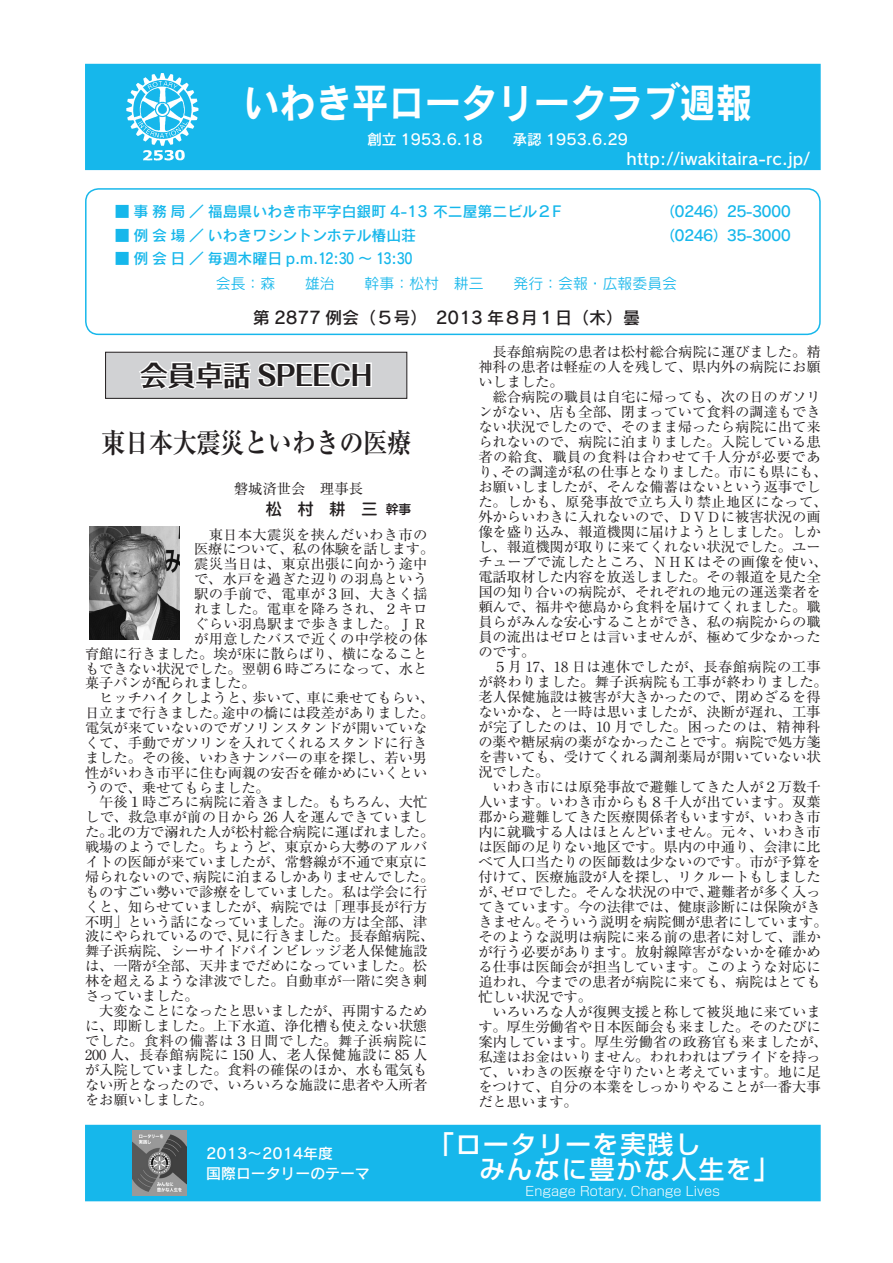
<style>
.page{position:relative;width:893px;height:1263px;background:#fff}
.page>*{position:absolute;margin:0;border:0;box-sizing:border-box;transform-origin:0 0}
.t1{font:40.35px "Rodin Pro B";color:#fff;scale:.9 1}
.t2{font:700 27.6px "Ryumin Pr 6";letter-spacing:-.02em;color:#231f20;scale:.88 1}
.t3{font:700 27.6px "Folk Pro";color:#231f20}
.t4{font:500 25.5px/25px "Shin Go Pr 6 N";letter-spacing:.075em;color:#fff}
.t5{font:16.95px "Rodin Pro DB";color:#231f20}
.t6{font:16.5px "Rodin Pro DB";letter-spacing:.01em;color:#fff}
.t7{font:500 15.9px "Shin M Go Pr 6 N";color:#231f20}
.t8{font:14.85px "Rodin Pro DB";color:#16b7eb}
.t9{font:14.85px/19.2px "Rodin Pro DB";color:#fff}
.t10{font:14.85px "Rodin Pro M";color:#16b7eb}
.t11{font:14.85px/23.4px "Rodin Pro DB";letter-spacing:-.05em;color:#16b7eb}
.t12{font:14.4px "Ryumin Pr 6 N";color:#231f20}
.t13{font:13.95px/15px "Ryumin Pr 6 N";letter-spacing:-.005em;color:#231f20}
.t14{font:13.95px "Ryumin Pr 6 N";letter-spacing:.02em;color:#231f20}
.t15{font:13.95px "Ryumin Pr 6 N";letter-spacing:.015em;color:#231f20}
.t16{font:13.95px "Ryumin Pr 6 N";letter-spacing:.05em;color:#231f20}
.t17{font:13.95px "Ryumin Pr 6 N";letter-spacing:.045em;color:#231f20}
.t18{font:300 12.75px "Shin Go Pr 6 N";color:#fff}
.s1{font-size:12.75px}
</style>
<div class="page">
<div style="left:85px;top:64px;width:736px;height:106px;background:#16b7eb"></div>
<div style="left:85px;top:1125px;width:736px;height:76px;background:#16b7eb"></div>
<div style="left:85px;top:188px;width:736px;height:147px;border:1px solid #16b7eb;border-radius:13px"></div>
<img style="left:126px;top:73px;width:73px;height:88px">
<img style="left:132px;top:1130px;width:55px;height:66px">
<div style="left:106px;top:352px;width:301px;height:46px;background:#d1d2d4"></div>
<svg style="left:139px;top:360px;width:233px;height:30px"></svg>
<div style="left:105px;top:352px;width:302px;height:47px;border:1px solid #231f20"></div>
<img style="left:90px;top:527px;width:89px;height:113px">
<h1 class="t1" style="left:243px;top:76px;width:567px">いわき平ロータリークラブ週報</h1>
<p class="t9" style="left:367px;top:129px;width:263px">創立 1953.6.18　　承認 1953.6.29</p>
<p class="t8" style="left:115px;top:202px;width:448px">■ 事務局／福島県いわき市平字白銀町 4-13 不二屋第二ビル２F</p>
<p class="t8" style="left:115px;top:225px;width:303px">■ 例会場／いわきワシントンホテル椿山荘</p>
<p class="t8" style="left:115px;top:248px;width:299px">■ 例会日／毎週木曜日 p.m.12:30 ～ 13:30</p>
<p class="t6" style="left:627px;top:147px;width:185px">http://iwakitaira-rc.jp/</p>
<p class="t11" style="left:660px;top:199px;width:132px">（0246）25-3000（0246）35-3000</p>
<p class="t10" style="left:216px;top:274px;width:463px">会長：森　　雄治　　幹事：松村　耕三　　発行：会報・広報委員会</p>
<p class="t5" style="left:253px;top:306px;width:389px">第 2877 例会（５号）　2013 年８月１日（木）曇</p>
<h2 class="t3" style="left:140px;top:352px;width:234px">会員卓話 SPEECH</h2>
<h2 class="t2" style="left:101px;top:420px;width:354px">東日本大震災といわきの医療</h2>
<p class="t12" style="left:234px;top:477px;width:131px">磐城済世会　理事長</p>
<p class="t7" style="left:266px;top:496px;width:147px">松　村　耕　三 <span class="s1">幹事</span></p>
<p class="t15" style="left:194px;top:523px;width:235px">　東日本大震災を挟んだいわき市の</p>
<p class="t13" style="left:194px;top:541px;width:242px">医療について、私の体験を話します。</p>
<p class="t14" style="left:194px;top:553px;width:235px">震災当日は、東京出張に向かう途中</p>
<p class="t14" style="left:194px;top:568px;width:235px">で、水戸を過ぎた辺りの羽鳥という</p>
<p class="t14" style="left:194px;top:583px;width:235px">駅の手前で、電車が３回、大きく揺</p>
<p class="t14" style="left:194px;top:598px;width:235px">れました。電車を降ろされ、２キロ</p>
<p class="t14" style="left:194px;top:613px;width:235px">ぐらい羽鳥駅まで歩きました。ＪＲ</p>
<p class="t15" style="left:194px;top:628px;width:235px">が用意したバスで近くの中学校の体</p>
<p class="t13" style="left:85px;top:645px;width:344px">育館に行きました。埃が床に散らばり、横になること</p>
<p class="t13" style="left:85px;top:660px;width:344px">もできない状況でした。翌朝６時ごろになって、水と</p>
<p class="t13" style="left:85px;top:675px;width:172px">菓子パンが配られました。</p>
<p class="t13" style="left:85px;top:690px;width:351px">　ヒッチハイクしようと、歩いて、車に乗せてもらい、</p>
<p class="t13" style="left:85px;top:705px;width:351px">日立まで行きました。途中の橋には段差がありました。</p>
<p class="t13" style="left:85px;top:720px;width:344px">電気が来ていないのでガソリンスタンドが開いていな</p>
<p class="t13" style="left:85px;top:734px;width:344px">くて、手動でガソリンを入れてくれるスタンドに行き</p>
<p class="t13" style="left:85px;top:749px;width:344px">ました。その後、いわきナンバーの車を探し、若い男</p>
<p class="t13" style="left:85px;top:764px;width:344px">性がいわき市平に住む両親の安否を確かめにいくとい</p>
<p class="t13" style="left:85px;top:779px;width:186px">うので、乗せてもらました。</p>
<p class="t13" style="left:85px;top:794px;width:344px">　午後１時ごろに病院に着きました。もちろん、大忙</p>
<p class="t14" style="left:85px;top:806px;width:344px">しで、救急車が前の日から 26 人を運んできていまし</p>
<p class="t13" style="left:85px;top:824px;width:351px">た。北の方で溺れた人が松村総合病院に運ばれました。</p>
<p class="t13" style="left:85px;top:839px;width:344px">戦場のようでした。ちょうど、東京から大勢のアルバ</p>
<p class="t13" style="left:85px;top:853px;width:344px">イトの医師が来ていましたが、常磐線が不通で東京に</p>
<p class="t13" style="left:85px;top:868px;width:351px">帰られないので、病院に泊まるしかありませんでした。</p>
<p class="t13" style="left:85px;top:883px;width:344px">ものすごい勢いで診療をしていました。私は学会に行</p>
<p class="t13" style="left:85px;top:898px;width:344px">くと、知らせていましたが、病院では「理事長が行方</p>
<p class="t13" style="left:85px;top:913px;width:344px">不明」という話になっていました。海の方は全部、津</p>
<p class="t13" style="left:85px;top:928px;width:351px">波にやられているので、見に行きました。長春館病院、</p>
<p class="t13" style="left:85px;top:943px;width:344px">舞子浜病院、シーサイドパインビレッジ老人保健施設</p>
<p class="t13" style="left:85px;top:958px;width:344px">は、一階が全部、天井までだめになっていました。松</p>
<p class="t13" style="left:85px;top:972px;width:344px">林を超えるような津波でした。自動車が一階に突き刺</p>
<p class="t13" style="left:85px;top:987px;width:115px">さっていました。</p>
<p class="t13" style="left:85px;top:1002px;width:344px">　大変なことになったと思いましたが、再開するため</p>
<p class="t13" style="left:85px;top:1017px;width:344px">に、即断しました。上下水道、浄化槽も使えない状態</p>
<p class="t17" style="left:85px;top:1029px;width:344px">でした。食料の備蓄は３日間でした。舞子浜病院に</p>
<p class="t16" style="left:85px;top:1044px;width:344px">200 人、長春館病院に 150 人、老人保健施設に 85 人</p>
<p class="t13" style="left:85px;top:1062px;width:344px">が入院していました。食料の確保のほか、水も電気も</p>
<p class="t13" style="left:85px;top:1077px;width:344px">ない所となったので、いろいろな施設に患者や入所者</p>
<p class="t13" style="left:85px;top:1092px;width:130px">をお願いしました。</p>
<p class="t9" style="left:206px;top:1143px;width:165px">2013～2014年度<br>国際ロータリーのテーマ</p>
<p class="t13" style="left:478px;top:343px;width:351px">　長春館病院の患者は松村総合病院に運びました。精神科の患者は軽症の人を残して、県内外の病院にお願いしました。<br>　総合病院の職員は自宅に帰っても、次の日のガソリンがない、店も全部、閉まっていて食料の調達もできない状況でしたので、そのまま帰ったら病院に出て来られないので、病院に泊まりました。入院している患者の給食、職員の食料は合わせて千人分が必要であり、その調達が私の仕事となりました。市にも県にも、お願いしましたが、そんな備蓄はないという返事でした。しかも、原発事故で立ち入り禁止地区になって、外からいわきに入れないので、ＤＶＤに被害状況の画像を盛り込み、報道機関に届けようとしました。しかし、報道機関が取りに来てくれない状況でした。ユーチューブで流したところ、ＮＨＫはその画像を使い、電話取材した内容を放送しました。その報道を見た全国の知り合いの病院が、それぞれの地元の運送業者を頼んで、福井や徳島から食料を届けてくれました。職員らがみんな安心することができ、私の病院からの職員の流出はゼロとは言いませんが、極めて少なかったのです。<br>　５月 17、18 日は連休でしたが、長春館病院の工事が終わりました。舞子浜病院も工事が終わりました。老人保健施設は被害が大きかったので、閉めざるを得ないかな、と一時は思いましたが、決断が遅れ、工事が完了したのは、10 月でした。困ったのは、精神科の薬や糖尿病の薬がなかったことです。病院で処方箋を書いても、受けてくれる調剤薬局が開いていない状況でした。<br>　いわき市には原発事故で避難してきた人が２万数千人います。いわき市からも８千人が出ています。双葉郡から避難してきた医療関係者もいますが、いわき市内に就職する人はほとんどいません。元々、いわき市は医師の足りない地区です。県内の中通り、会津に比べて人口当たりの医師数は少ないのです。市が予算を付けて、医療施設が人を探し、リクルートもしましたが、ゼロでした。そんな状況の中で、避難者が多く入ってきています。今の法律では、健康診断には保険がききません。そういう説明を病院側が患者にしています。そのような説明は病院に来る前の患者に対して、誰かが行う必要があります。放射線障害がないかを確かめる仕事は医師会が担当しています。このような対応に追われ、今までの患者が病院に来ても、病院はとても忙しい状況です。<br>　いろいろな人が復興支援と称して被災地に来ています。厚生労働省や日本医師会も来ました。そのたびに案内しています。厚生労働省の政務官も来ましたが、私達はお金はいりません。われわれはプライドを持って、いわきの医療を守りたいと考えています。地に足をつけて、自分の本業をしっかりやることが一番大事だと思います。</p>
<h3 class="t4" style="left:441px;top:1130px;width:340px;text-indent:-13px">「ロータリーを実践し<br>　みんなに豊かな人生を」</h3>
<p class="t18" style="left:526px;top:1180px;width:196px">Engage Rotary, Change Lives</p>
</div>
